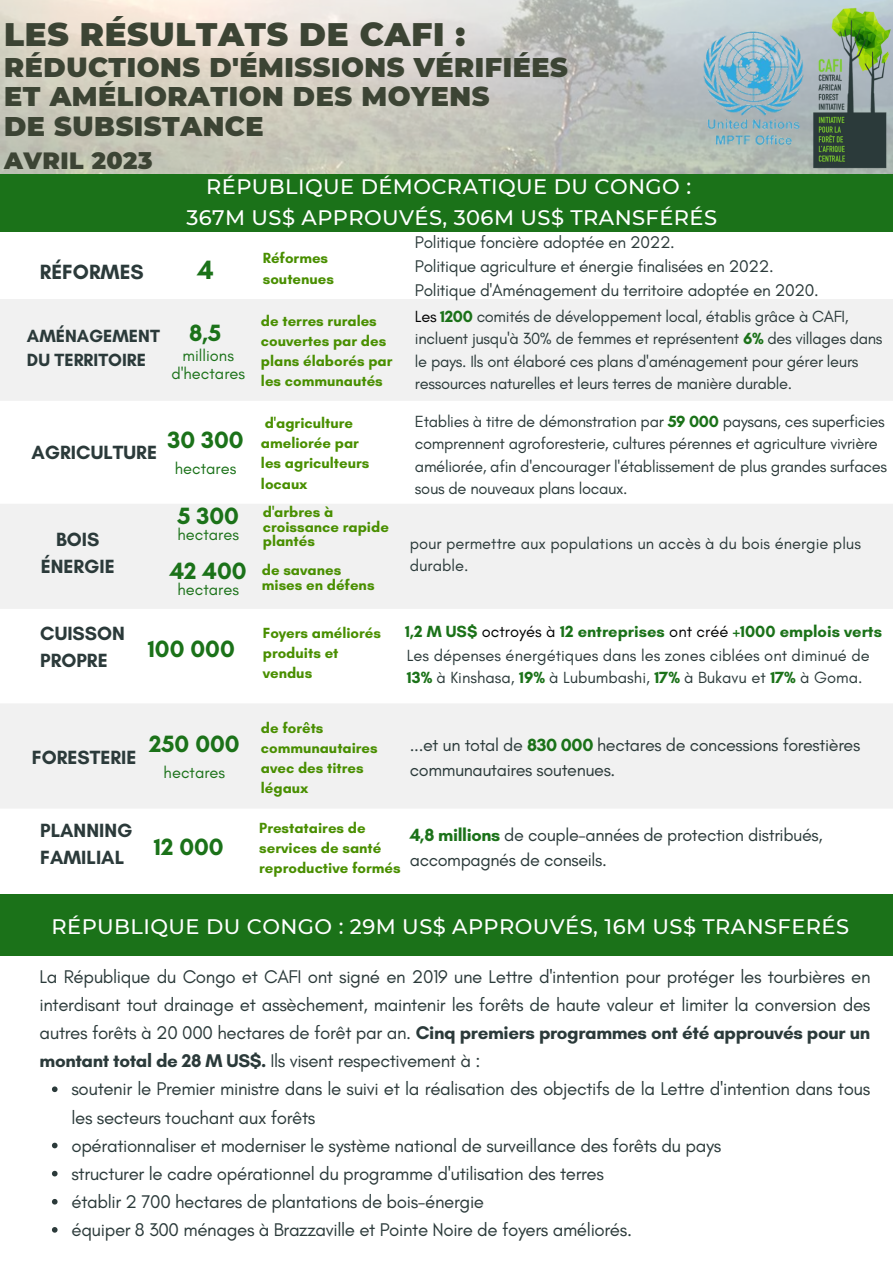
<style>
.page{position:relative;width:893px;height:1264px;background:#fff}
.page>*{position:absolute;margin:0;border:0;box-sizing:border-box;transform-origin:0 0}
.t1{font:900 32.55px "Montserrat";letter-spacing:.02em;color:#3c4434}
.t2{font:900 27px "Montserrat";letter-spacing:.02em;color:#3c4434}
.t3{font:700 27px "Glacial Indifference";color:#1b7219}
.t4{font:700 24px "Glacial Indifference";color:#1b7219}
.t5{font:900 23.55px "Montserrat";letter-spacing:.02em;color:#3c4434}
.t6{font:500 21px "Montserrat";letter-spacing:.02em;color:#fff}
.t7{font:700 21px "Glacial Indifference";color:#2b3a3a}
.t8{font:700 19.5px/27px "Glacial Indifference";color:#2b3a3a}
.t9{font:18.75px/28px "Glacial Indifference";letter-spacing:-.02em;color:#2b3a3a}
.t10{font:18px/24.8px "Glacial Indifference";letter-spacing:-.02em;color:#2b3a3a}
.t11{font:700 18px/24.8px "Glacial Indifference";color:#2b3a3a}
.t12{font:17.25px "Glacial Indifference";letter-spacing:-.02em;color:#2b3a3a}
.t13{font:16.5px/22.5px "Glacial Indifference";letter-spacing:-.02em;color:#2b3a3a}
.t14{font:16.5px/22.5px "Glacial Indifference";color:#2b3a3a}
.t15{font:700 16.5px "Glacial Indifference";color:#1b7219}
.t16{font:16.5px "Glacial Indifference";color:#1b7219}
.t17{font:700 15px/20.2px "Glacial Indifference";color:#498f01}
.s1{color:#000}
.s2{font-weight:700;color:#1b7219}
.s3{font-weight:400;color:#000}
.s4{font-weight:700}
</style>
<div class="page">
<img style="left:0;top:0;width:806px;height:174px">
<div style="left:0;top:175px;width:892px;height:57px;background:#1b7219"></div>
<div style="left:0;top:704px;width:892px;height:104px;background:#f1f1f1"></div>
<div style="left:0;top:299px;width:892px;height:101px;background:#f1f1f1"></div>
<div style="left:0;top:504px;width:892px;height:104px;background:#f1f1f1"></div>
<div style="left:0;top:894px;width:892px;height:61px;background:#1b7219"></div>
<svg style="left:52px;top:1086px;width:6px;height:6px"></svg>
<svg style="left:52px;top:1142px;width:6px;height:6px"></svg>
<svg style="left:52px;top:1170px;width:6px;height:6px"></svg>
<svg style="left:52px;top:1199px;width:6px;height:5px"></svg>
<svg style="left:52px;top:1227px;width:6px;height:5px"></svg>
<img style="left:806px;top:0;width:86px;height:174px">
<img style="left:702px;top:0;width:104px;height:169px">
<p class="t1" style="left:4px;top:14px;width:462px">LES RÉSULTATS DE CAFI :</p>
<p class="t2" style="left:4px;top:51px;width:565px">RÉDUCTIONS D'ÉMISSIONS VÉRIFIÉES</p>
<p class="t2" style="left:4px;top:80px;width:487px">ET AMÉLIORATION DES MOYENS</p>
<p class="t2" style="left:4px;top:109px;width:261px">DE SUBSISTANCE</p>
<p class="t5" style="left:4px;top:146px;width:150px">AVRIL 2023</p>
<p class="t6" style="left:206px;top:173px;width:486px">RÉPUBLIQUE DÉMOCRATIQUE DU CONGO :</p>
<p class="t6" style="left:186px;top:205px;width:532px">367M US$ APPROUVÉS, 306M US$ TRANSFÉRÉS</p>
<p class="t7" style="left:40px;top:259px;width:105px">RÉFORMES</p>
<p class="t3" style="left:197px;top:253px;width:18px">4</p>
<p class="t17" style="left:263px;top:248px;width:73px">Réformes soutenues</p>
<p class="t11" style="left:27px;top:323px;width:134px">AMÉNAGEMENT<br>DU TERRITOIRE</p>
<p class="t4" style="left:189px;top:318px;width:34px">8,5</p>
<p class="t16" style="left:182px;top:345px;width:53px">millions</p>
<p class="t16" style="left:171px;top:363px;width:75px">d'hectares</p>
<p class="t8" style="left:31px;top:439px;width:127px">AGRICULTURE</p>
<p class="t4" style="left:167px;top:425px;width:78px">30 300</p>
<p class="t16" style="left:175px;top:458px;width:63px">hectares</p>
<p class="t8" style="left:56px;top:526px;width:45px">BOIS</p>
<p class="t8" style="left:41px;top:553px;width:76px">ÉNERGIE</p>
<p class="t4" style="left:177px;top:501px;width:63px">5 300</p>
<p class="t16" style="left:177px;top:524px;width:63px">hectares</p>
<p class="t4" style="left:170px;top:556px;width:78px">42 400</p>
<p class="t16" style="left:177px;top:579px;width:63px">hectares</p>
<p class="t8" style="left:40px;top:619px;width:86px">CUISSON</p>
<p class="t8" style="left:40px;top:646px;width:69px">PROPRE</p>
<p class="t4" style="left:148px;top:634px;width:89px">100 000</p>
<p class="t17" style="left:261px;top:310px;width:133px">de terres rurales couvertes par des plans élaborés par les communautés</p>
<p class="t17" style="left:261px;top:412px;width:110px">d'agriculture ameliorée par les agriculteurs locaux</p>
<p class="t17" style="left:263px;top:504px;width:128px;line-height:14.5px">d'arbres à croissance rapide plantés</p>
<p class="t17" style="left:262px;top:563px;width:114px;line-height:14.5px">de savanes mises en défens</p>
<p class="t17" style="left:263px;top:622px;width:120px">Foyers améliorés produits et vendus</p>
<p class="t12" style="left:415px;top:232px;width:261px">Politique foncière adoptée en 2022.</p>
<p class="t12" style="left:415px;top:255px;width:360px">Politique agriculture et énergie finalisées en 2022.</p>
<p class="t12" style="left:415px;top:279px;width:405px">Politique d'Aménagement du territoire adoptée en 2020.</p>
<p class="t13" style="left:415px;top:305px;width:469px"><span class="s1">Les</span> <span class="s2">1200</span> comités de développement local, établis grâce à CAFI, incluent jusqu'à 30% de femmes et représentent <span class="s2">6%</span> des villages dans le pays. Ils ont élaboré ces plans d'aménagement pour gérer leurs ressources naturelles et leurs terres de manière durable.</p>
<p class="t13" style="left:415px;top:409px;width:473px">Etablies à titre de démonstration par <span class="s2">59 000</span> paysans, ces superficies comprennent agroforesterie, cultures pérennes et agriculture vivrière améliorée, afin d'encourager l'établissement de plus grandes surfaces sous de nouveaux plans locaux.</p>
<p class="t14" style="left:410px;top:531px;width:452px">pour permettre aux populations un accès à du bois énergie plus durable.</p>
<p class="t15" style="left:405px;top:621px;width:478px">1,2 M US$ <span class="s3">octroyés à</span> 12 entreprises <span class="s3">ont créé</span> +1000 emplois verts</p>
<p class="t14" style="left:407px;top:644px;width:464px">Les dépenses énergétiques dans les zones ciblées ont diminué de<br><span class="s2">13%</span> à Kinshasa, <span class="s2">19%</span> à Lubumbashi, <span class="s2">17%</span> à Bukavu et <span class="s2">17%</span> à Goma.</p>
<p class="t8" style="left:32px;top:743px;width:106px">FORESTERIE</p>
<p class="t4" style="left:149px;top:729px;width:92px">250 000</p>
<p class="t16" style="left:164px;top:762px;width:63px">hectares</p>
<p class="t17" style="left:261px;top:717px;width:118px">de forêts communautaires avec des titres légaux</p>
<p class="t10" style="left:410px;top:732px;width:452px">...et un total de <span class="s2">830 000</span> hectares de concessions forestières communautaires soutenues.</p>
<p class="t8" style="left:40px;top:816px;width:94px">PLANNING<br>FAMILIAL</p>
<p class="t4" style="left:154px;top:831px;width:71px">12 000</p>
<p class="t17" style="left:259px;top:817px;width:143px">Prestataires de services de santé reproductive formés</p>
<p class="t10" style="left:410px;top:822px;width:414px"><span class="s2">4,8 millions</span> de couple-années de protection distribués, accompagnés de conseils.</p>
<p class="t6" style="left:52px;top:913px;width:798px">RÉPUBLIQUE DU CONGO : 29M US$ APPROUVÉS, 16M US$ TRANSFERÉS</p>
<p class="t9" style="left:40px;top:962px;width:832px;text-align:justify">La République du Congo et CAFI ont signé en 2019 une Lettre d'intention pour protéger les tourbières en interdisant tout drainage et assèchement, maintenir les forêts de haute valeur et limiter la conversion des autres forêts à 20 000 hectares de forêt par an. <span class="s4">Cinq premiers programmes ont été approuvés pour un montant total de 28 M US$.</span> Ils visent respectivement à :</p>
<p class="t9" style="left:71px;top:1074px;width:800px">soutenir le Premier ministre dans le suivi et la réalisation des objectifs de la Lettre d'intention dans tous les secteurs touchant aux forêts</p>
<p class="t9" style="left:71px;top:1131px;width:651px">opérationnaliser et moderniser le système national de surveillance des forêts du pays</p>
<p class="t9" style="left:71px;top:1159px;width:534px">structurer le cadre opérationnel du programme d'utilisation des terres</p>
<p class="t9" style="left:71px;top:1187px;width:414px">établir 2 700 hectares de plantations de bois-énergie</p>
<p class="t9" style="left:71px;top:1215px;width:562px">équiper 8 300 ménages à Brazzaville et Pointe Noire de foyers améliorés.</p>
</div>
